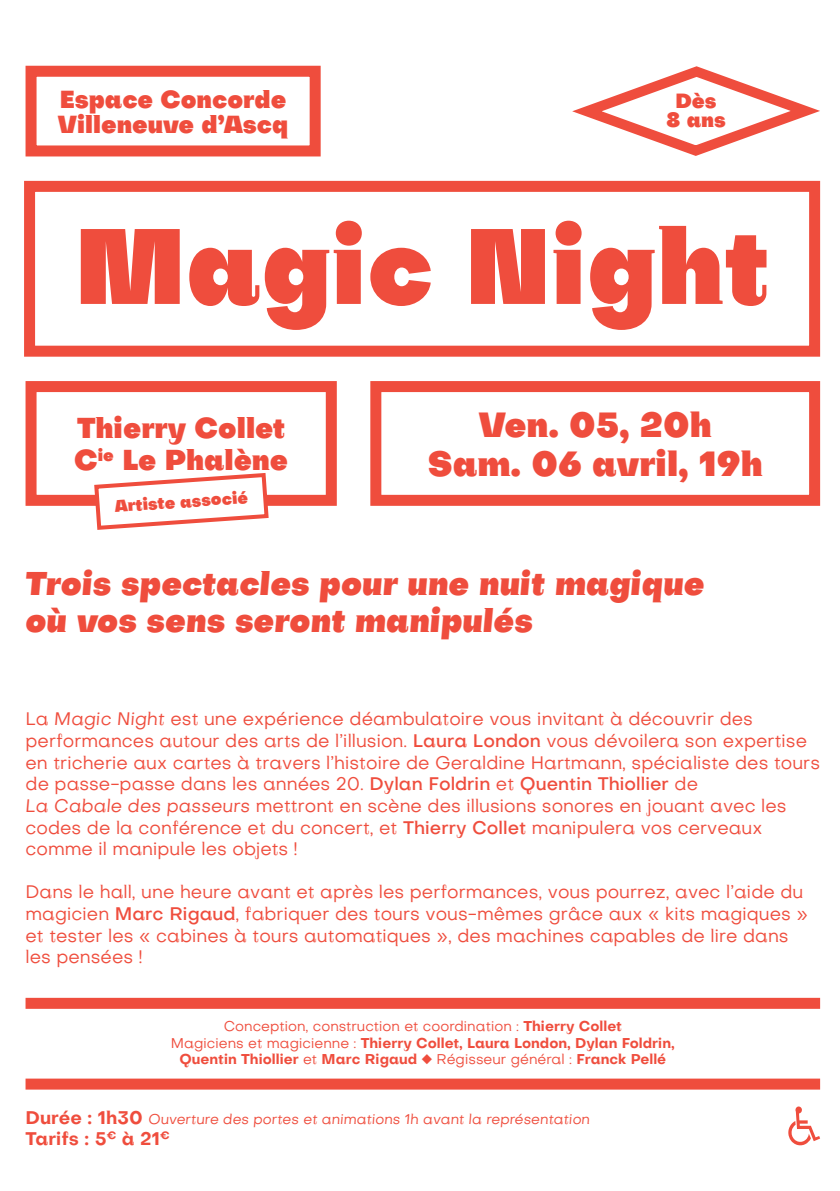
<style>
.page{position:relative;width:840px;height:1191px;background:#fff}
.page>*{position:absolute;margin:0;border:0;box-sizing:border-box;transform-origin:0 0}
.t1{font:900 104px "Subjectivity Serif";color:#ef4d3d}
.t2{font:900 34px/39px "Subjectivity Serif";color:#ef4d3d;text-align:center}
.t3{font:32px/36.8px "Subjectivity Serif Black Slant";color:#ef4d3d}
.t4{font:900 28px/32.8px "Subjectivity Serif";color:#ef4d3d}
.t5{font:900 24px/24.8px "Subjectivity Serif";color:#ef4d3d}
.t6{font:900 20px/18.8px "Subjectivity Serif";color:#ef4d3d;text-align:center}
.t7{font:18px/21.6px "Subjectivity Serif";color:#ef4d3d}
.t8{font:700 18px "Subjectivity Serif";color:#ef4d3d}
.t9{font:900 16.4px "Subjectivity Serif";color:#ef4d3d}
.t10{font:700 14px/16.8px "Subjectivity Serif";color:#ef4d3d;text-align:center}
.t11{font:italic 14px "Subjectivity Serif";color:#ef4d3d}
.s1{font-style:italic}
.s2{font-weight:500}
.s3{font-weight:400}
.s4{font-weight:700;font-style:normal;font-size:18px}
</style>
<div class="page">
<div style="left:26px;top:66px;width:294px;height:90px;border:11px solid #ef4d3d"></div>
<div style="left:26px;top:381px;width:310px;height:125px;border:11px solid #ef4d3d"></div>
<div style="left:370px;top:381px;width:449px;height:125px;border:11px solid #ef4d3d"></div>
<div style="left:24px;top:181px;width:795px;height:176px;border:11px solid #ef4d3d"></div>
<svg style="left:572px;top:66px;width:248px;height:90px"></svg>
<svg style="left:92px;top:473px;width:178px;height:57px"></svg>
<div style="left:26px;top:1078px;width:793px;height:11px;background:#ef4d3d"></div>
<div style="left:26px;top:997px;width:793px;height:11px;background:#ef4d3d"></div>
<svg style="left:788px;top:1106px;width:31px;height:39px"></svg>
<p class="t5" style="left:58px;top:86px;width:232px">Espace Concorde<br>Villeneuve d’Ascq</p>
<p class="t6" style="left:666px;top:91px;width:61px">Dès<br>8 ans</p>
<p class="t1" style="left:74px;top:184px;width:696px">Magic Night</p>
<p class="t4" style="left:74px;top:411px;width:215px">Thierry Collet<br>C<sup>ie</sup> Le Phalène</p>
<p class="t2" style="left:427px;top:404px;width:336px">Ven. 05, 20h<br>Sam. 06 avril, 19h</p>
<p class="t9" style="left:114px;top:493px;width:135px;rotate:-4deg">Artiste associé</p>
<p class="t3" style="left:26px;top:564px;width:680px">Trois spectacles pour une nuit magique où vos sens seront manipulés</p>
<p class="t7" style="left:26px;top:708px;width:795px">La <span class="s1">Magic Night</span> est une expérience déambulatoire vous invitant à découvrir des performances autour des arts de l’illusion. <span class="s2">Laura London</span> vous dévoilera son expertise en tricherie aux cartes à travers l’histoire de Geraldine Hartmann, spécialiste des tours de passe-passe dans les années 20. <span class="s2">Dylan Foldrin</span> et <span class="s2">Quentin Thiollier</span> de<br><span class="s1">La Cabale des passeurs</span> mettront en scène des illusions sonores en jouant avec les codes de la conférence et du concert, et <span class="s2">Thierry Collet</span> manipulera vos cerveaux comme il manipule les objets !</p>
<p class="t7" style="left:26px;top:881px;width:783px">Dans le hall, une heure avant et après les performances, vous pourrez, avec l’aide du magicien <span class="s2">Marc Rigaud</span>, fabriquer des tours vous-mêmes grâce aux « kits magiques » et tester les « cabines à tours automatiques », des machines capables de lire dans les pensées !</p>
<p class="t10" style="left:171px;top:1017px;width:505px"><span class="s3">Conception, construction et coordination :</span> Thierry Collet<br><span class="s3">Magiciens et magicienne :</span> Thierry Collet, Laura London, Dylan Foldrin,<br>Quentin Thiollier <span class="s3">et</span> Marc Rigaud ◆ <span class="s3">Régisseur général :</span> Franck Pellé</p>
<p class="t11" style="left:26px;top:1109px;width:565px"><span class="s4">Durée : 1h30</span> Ouverture des portes et animations 1h avant la représentation</p>
<p class="t8" style="left:26px;top:1125px;width:146px">Tarifs : 5<sup>€</sup> à 21<sup>€</sup></p>
</div>
